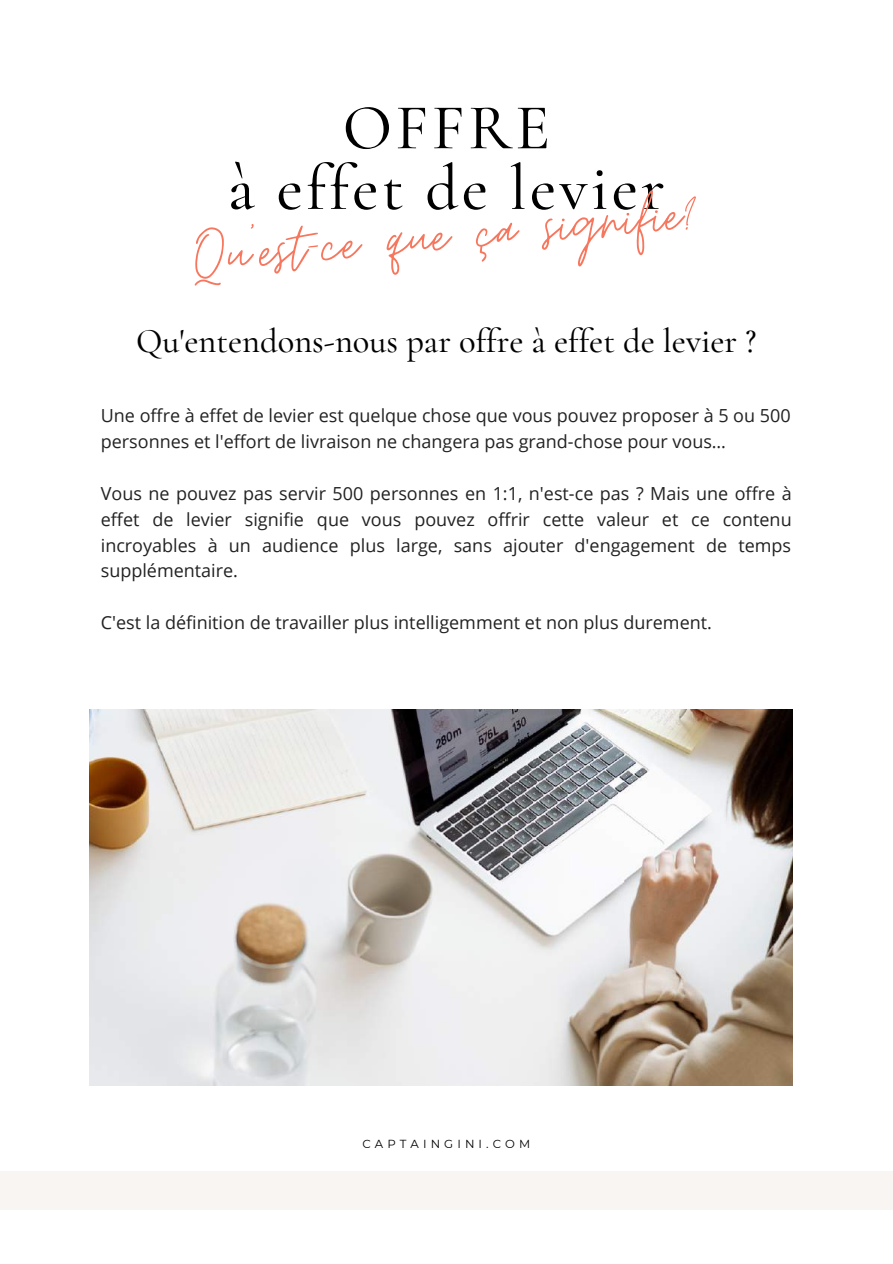
<style>
.page{position:relative;width:893px;height:1264px;background:#fff}
.page>*{position:absolute;margin:0;border:0;box-sizing:border-box;transform-origin:0 0}
.t1{font:72px "Moon Time";color:#f7775e}
.t2{font:500 64.65px/60.8px "Cormorant Garamond";letter-spacing:.05em;color:#000;text-align:center}
.t3{font:500 34.5px "Cormorant Garamond";color:#000}
.t4{font:18px/25.8px "Open Sans";color:#222}
.t5{font:11.7px "Montserrat";letter-spacing:.35em;color:#000}
</style>
<div class="page">
<div style="left:0;top:1170px;width:892px;height:39px;background:#f8f5f2"></div>
<img style="left:89px;top:709px;width:703px;height:376px">
<h2 class="t2" style="left:228px;top:97px;width:439px">OFFRE<br>à effet de levier</h2>
<h1 class="t1" style="left:188px;top:214px;width:511px;rotate:-5deg">Qu'est-ce que ça signifie?</h1>
<h3 class="t3" style="left:136px;top:320px;width:622px">Qu'entendons-nous par offre à effet de levier ?</h3>
<p class="t4" style="left:101px;top:402px;width:691px">Une offre à effet de levier est quelque chose que vous pouvez proposer à 5 ou 500 personnes et l'effort de livraison ne changera pas grand-chose pour vous…</p>
<p class="t4" style="left:101px;top:480px;width:692px;text-align:justify">Vous ne pouvez pas servir 500 personnes en 1:1, n'est-ce pas ? Mais une offre à effet de levier signifie que vous pouvez offrir cette valeur et ce contenu incroyables à un audience plus large, sans ajouter d'engagement de temps supplémentaire.</p>
<p class="t4" style="left:101px;top:609px;width:612px">C'est la définition de travailler plus intelligemment et non plus durement.</p>
<p class="t5" style="left:362px;top:1136px;width:169px">CAPTAINGINI.COM</p>
</div>
